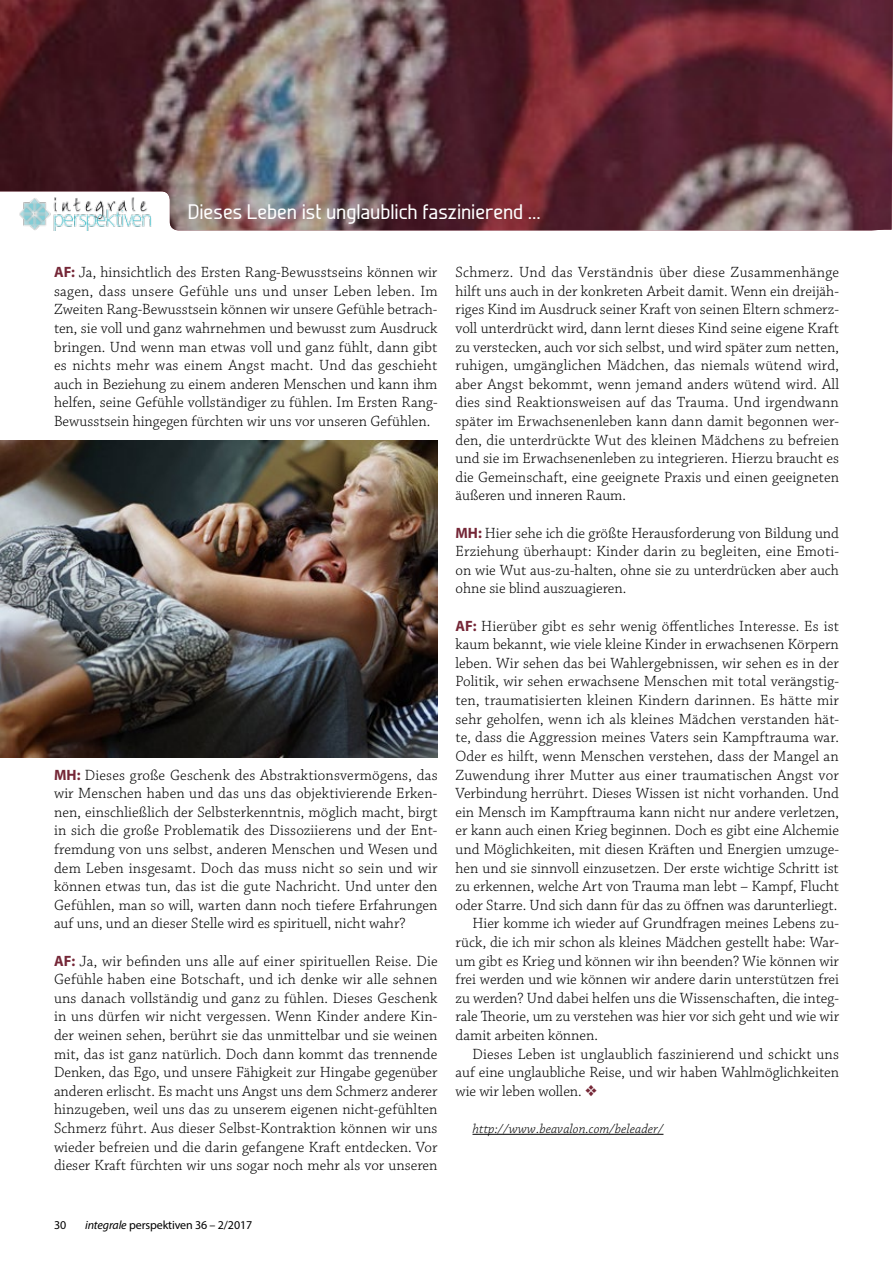
<style>
.page{position:relative;width:893px;height:1263px;background:#fff}
.page>*{position:absolute;margin:0;border:0;box-sizing:border-box;transform-origin:0 0}
.headline_2_copy_2{font:500 21px "Galette";color:#fff}
.INT_Start_Johanna{font:300 15.6px/18.6px "Chaparral Pro";color:#000;text-align:justify}
.Fliesstext_Einzug{font:300 15.6px/18.6px "Chaparral Pro";color:#000;text-align:justify}
.Fliesstext_Einzug-2{font:13.5px "Chaparral Pro Light It Capt";color:#000}
.t1{font:12px "Myriad Pro";letter-spacing:-.01em;color:#000}
.s1{font-family:"Myriad Pro";font-weight:700;font-size:15px;color:#752737}
.s2{color:#752737}
.s3{font-style:italic}
</style>
<div class="page">
<img style="left:0;top:0;width:892px;height:230px">
<svg style="left:892px;top:0;width:1px;height:153px"></svg>
<img style="left:19px;top:198px;width:146px;height:32px">
<hr style="left:472px;top:1134px;width:191px;height:1px;background:#000">
<img style="left:0;top:440px;width:437px;height:318px">
<p class="headline_2_copy_2" style="left:188px;top:198px;width:355px">Dieses Leben ist unglaublich faszinierend …</p>
<p class="INT_Start_Johanna" style="left:54px;top:264px;width:385px"><span class="s1">AF:</span> Ja, hinsichtlich des Ersten Rang-Bewusstseins können wir sagen, dass unsere Gefühle uns und unser Leben leben. Im Zweiten Rang-Bewusstsein können wir unsere Gefühle betrach&shy;ten, sie voll und ganz wahrnehmen und bewusst zum Ausdruck bringen. Und wenn man etwas voll und ganz fühlt, dann gibt es nichts mehr was einem Angst macht. Und das geschieht auch in Beziehung zu einem anderen Menschen und kann ihm helfen, seine Gefühle vollständiger zu fühlen. Im Ersten Rang-Bewusstsein hingegen fürchten wir uns vor unseren Gefühlen.</p>
<p class="INT_Start_Johanna" style="left:54px;top:766px;width:385px"><span class="s1">MH:</span> Dieses große Geschenk des Abstraktionsvermögens, das wir Menschen haben und das uns das objektivierende Erken&shy;nen, einschließlich der Selbsterkenntnis, möglich macht, birgt in sich die große Problematik des Dissoziierens und der Ent&shy;fremdung von uns selbst, anderen Menschen und Wesen und dem Leben insgesamt. Doch das muss nicht so sein und wir können etwas tun, das ist die gute Nachricht. Und unter den Gefühlen, man so will, warten dann noch tiefere Erfahrungen auf uns, und an dieser Stelle wird es spirituell, nicht wahr?</p>
<p class="INT_Start_Johanna" style="left:54px;top:952px;width:385px"><span class="s1">AF:</span> Ja, wir befinden uns alle auf einer spirituellen Reise. Die Gefühle haben eine Botschaft, und ich denke wir alle sehnen uns danach vollständig und ganz zu fühlen. Dieses Geschenk in uns dürfen wir nicht vergessen. Wenn Kinder andere Kin&shy;der weinen sehen, berührt sie das unmittelbar und sie weinen mit, das ist ganz natürlich. Doch dann kommt das trennende Denken, das Ego, und unsere Fähigkeit zur Hingabe gegenüber anderen erlischt. Es macht uns Angst uns dem Schmerz anderer hinzugeben, weil uns das zu unserem eigenen nicht-gefühlten Schmerz führt. Aus dieser Selbst-Kontraktion können wir uns wieder befreien und die darin gefangene Kraft entdecken. Vor dieser Kraft fürchten wir uns sogar noch mehr als vor unseren</p>
<p class="INT_Start_Johanna" style="left:455px;top:264px;width:385px">Schmerz. Und das Verständnis über diese Zusammenhänge hilft uns auch in der konkreten Arbeit damit. Wenn ein dreijäh&shy;riges Kind im Ausdruck seiner Kraft von seinen Eltern schmerz&shy;voll unterdrückt wird, dann lernt dieses Kind seine eigene Kraft zu verstecken, auch vor sich selbst, und wird später zum netten, ruhigen, umgänglichen Mädchen, das niemals wütend wird, aber Angst bekommt, wenn jemand anders wütend wird. All dies sind Reaktionsweisen auf das Trauma. Und irgendwann später im Erwachsenenleben kann dann damit begonnen wer&shy;den, die unterdrückte Wut des kleinen Mädchens zu befreien und sie im Erwachsenenleben zu integrieren. Hierzu braucht es die Gemeinschaft, eine geeignete Praxis und einen geeigneten äußeren und inneren Raum.</p>
<p class="INT_Start_Johanna" style="left:455px;top:524px;width:385px"><span class="s1">MH:</span> Hier sehe ich die größte Herausforderung von Bildung und Erziehung überhaupt: Kinder darin zu begleiten, eine Emoti&shy;on wie Wut aus-zu-halten, ohne sie zu unterdrücken aber auch ohne sie blind auszuagieren.</p>
<p class="INT_Start_Johanna" style="left:455px;top:617px;width:385px"><span class="s1">AF:</span> Hierüber gibt es sehr wenig öffentliches Interesse. Es ist kaum bekannt, wie viele kleine Kinder in erwachsenen Körpern leben. Wir sehen das bei Wahlergebnissen, wir sehen es in der Politik, wir sehen erwachsene Menschen mit total verängstig&shy;ten, traumatisierten kleinen Kindern darinnen. Es hätte mir sehr geholfen, wenn ich als kleines Mädchen verstanden hät&shy;te, dass die Aggression meines Vaters sein Kampftrauma war.<br>Oder es hilft, wenn Menschen verstehen, dass der Mangel an Zuwendung ihrer Mutter aus einer traumatischen Angst vor Verbindung herrührt. Dieses Wissen ist nicht vorhanden. Und ein Mensch im Kampftrauma kann nicht nur andere verletzen, er kann auch einen Krieg beginnen. Doch es gibt eine Alchemie und Möglichkeiten, mit diesen Kräften und Energien umzuge&shy;hen und sie sinnvoll einzusetzen. Der erste wichtige Schritt ist zu erkennen, welche Art von Trauma man lebt – Kampf, Flucht oder Starre. Und sich dann für das zu öffnen was darunterliegt.</p>
<p class="Fliesstext_Einzug" style="left:455px;top:915px;width:385px;text-indent:17px">Hier komme ich wieder auf Grundfragen meines Lebens zu&shy;rück, die ich mir schon als kleines Mädchen gestellt habe: War&shy;um gibt es Krieg und können wir ihn beenden? Wie können wir frei werden und wie können wir andere darin unterstützen frei zu werden? Und dabei helfen uns die Wissenschaften, die integ&shy;rale Theorie, um zu verstehen was hier vor sich geht und wie wir damit arbeiten können.</p>
<p class="Fliesstext_Einzug" style="left:455px;top:1045px;width:385px;text-indent:17px">Dieses Leben ist unglaublich faszinierend und schickt uns auf eine unglaubliche Reise, und wir haben Wahlmöglichkeiten wie wir leben wollen. <span class="s2">❖</span></p>
<p class="Fliesstext_Einzug-2" style="left:472px;top:1121px;width:192px">http://www.beavalon.com/beleader/</p>
<p class="t1" style="left:54px;top:1217px;width:14px">30</p>
<p class="t1" style="left:85px;top:1217px;width:169px"><span class="s3">integrale</span> perspektiven 36 – 2/2017</p>
</div>
